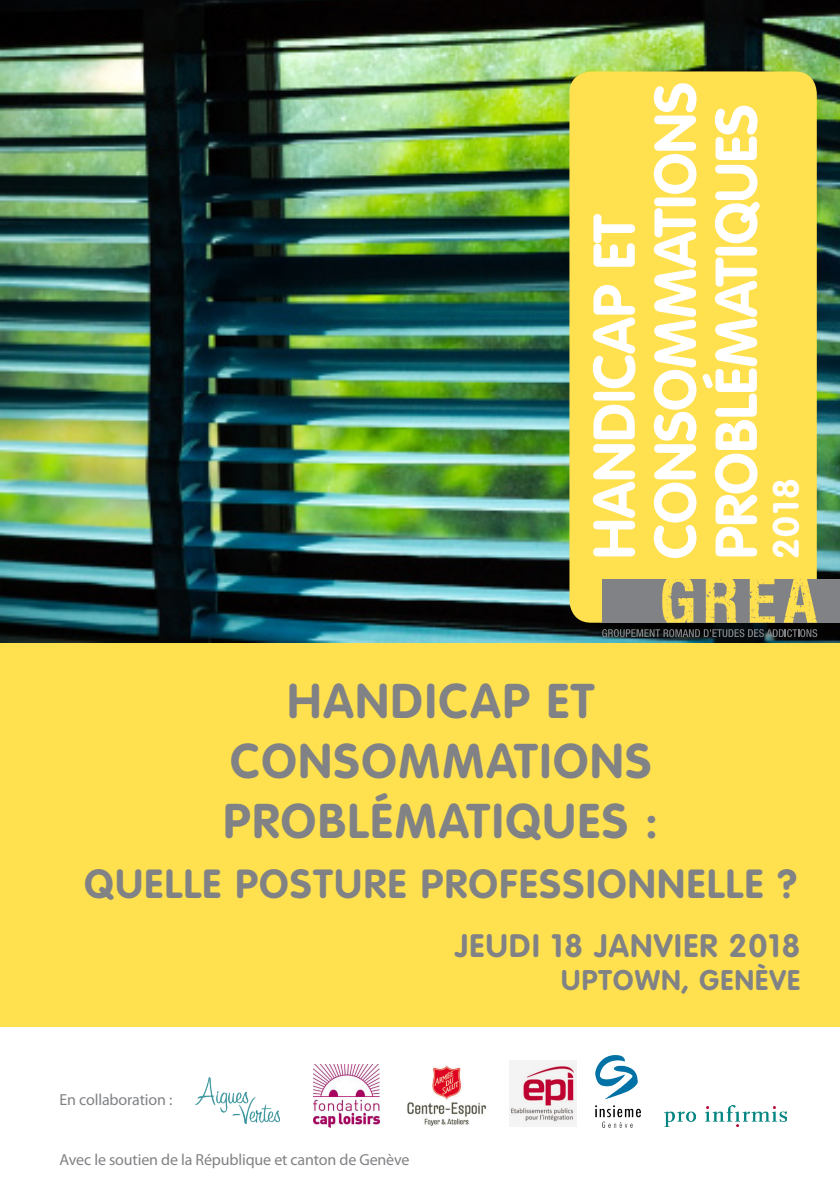
<style>
.page{position:relative;width:840px;height:1191px;background:#fff}
.page>*{position:absolute;margin:0;border:0;box-sizing:border-box;transform-origin:0 0}
.t1{font:700 58px/61px "VAG Rounded";color:#fff}
.t2{font:700 48px/60px "VAG Rounded";letter-spacing:.045em;color:#808285;text-align:center}
.t3{font:700 40px "VAG Rounded";letter-spacing:.045em;color:#808285}
.t4{font:700 36px "VAG Rounded";color:#fff}
.t5{font:700 32px "VAG Rounded";letter-spacing:.045em;color:#808285}
.t6{font:700 28px "VAG Rounded";letter-spacing:.045em;color:#808285}
.t7{font:16px "Myriad Pro";letter-spacing:-.01em;color:#808285}
</style>
<div class="page">
<div style="left:0;top:0;width:839px;height:1191px;background:#ffe04e"></div>
<img style="left:0;top:0;width:839px;height:642px">
<div style="left:569px;top:71px;width:247px;height:551px;background:#ffe04e;border-radius:22px"></div>
<div style="left:724px;top:578px;width:115px;height:44px;background:#808285"></div>
<div style="left:602px;top:578px;width:214px;height:44px;background:#808285"></div>
<svg style="left:661px;top:578px;width:32px;height:44px"></svg>
<svg style="left:705px;top:578px;width:31px;height:44px"></svg>
<svg style="left:749px;top:578px;width:25px;height:44px"></svg>
<svg style="left:783px;top:578px;width:33px;height:44px"></svg>
<svg style="left:601px;top:629px;width:215px;height:8px"></svg>
<div style="left:0;top:1027px;width:839px;height:164px;background:#fff"></div>
<img style="left:195px;top:1077px;width:84px;height:46px">
<img style="left:407px;top:1065px;width:80px;height:61px">
<img style="left:595px;top:1055px;width:45px;height:73px">
<img style="left:509px;top:1060px;width:67px;height:66px">
<img style="left:664px;top:1105px;width:121px;height:22px">
<img style="left:313px;top:1064px;width:66px;height:63px">
<h1 class="t1" style="left:583px;top:559px;width:478px;rotate:-90deg">HANDICAP ET<br>CONSOMMATIONS<br>PROBLÉMATIQUES</h1>
<h3 class="t4" style="left:764px;top:559px;width:82px;rotate:-90deg">2018</h3>
<h2 class="t2" style="left:223px;top:671px;width:436px">HANDICAP ET<br>CONSOMMATIONS<br>PROBLÉMATIQUES :</h2>
<h3 class="t3" style="left:85px;top:861px;width:713px">QUELLE POSTURE PROFESSIONNELLE ?</h3>
<h3 class="t5" style="left:455px;top:926px;width:346px">JEUDI 18 JANVIER 2018</h3>
<h3 class="t6" style="left:561px;top:964px;width:240px">UPTOWN, GENÈVE</h3>
<p class="t7" style="left:60px;top:1089px;width:114px">En collaboration :</p>
<p class="t7" style="left:60px;top:1150px;width:351px">Avec le soutien de la République et canton de Genève</p>
</div>
